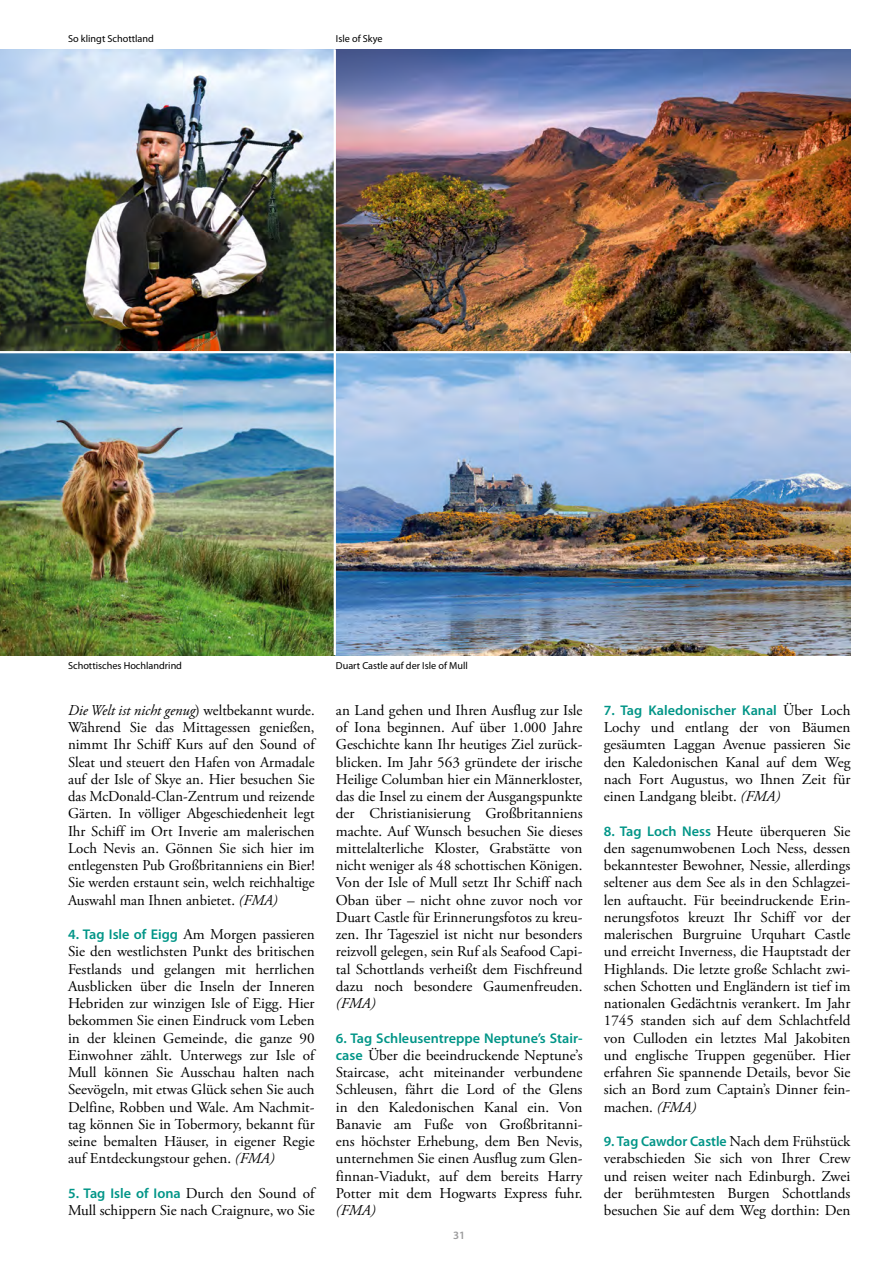
<style>
.page{position:relative;width:893px;height:1263px;background:#fff}
.page>*{position:absolute;margin:0;border:0;box-sizing:border-box;transform-origin:0 0}
.t1{font:15px/17.2px "Adobe Garamond Pro";color:#000;text-align:justify}
.t2{font:italic 15px "Adobe Garamond Pro";color:#000}
.t3{font:600 14.1px "Myriad Pro";color:#009587}
.t4{font:600 11.25px "Myriad Pro";color:#9c9c9d}
.t5{font:10.2px "Myriad Pro";color:#000}
.s1{font-style:italic}
.s2{font-family:"Myriad Pro";font-weight:600;font-size:14.1px;color:#009587}
.s3{font-family:"Adobe Garamond Pro";font-weight:400;font-size:15px;color:#000}
</style>
<div class="page">
<img style="left:0;top:49px;width:850px;height:606px">
<hr style="left:334px;top:49px;width:2px;height:606px;background:#fff">
<hr style="left:0;top:351px;width:850px;height:2px;background:#fff">
<p class="t5" style="left:68px;top:33px;width:87px">So klingt Schottland</p>
<p class="t5" style="left:336px;top:33px;width:48px">Isle of Skye</p>
<p class="t5" style="left:68px;top:660px;width:116px">Schottisches Hochlandrind</p>
<p class="t1" style="left:68px;top:702px;width:248px"><span class="s1">Die Welt ist nicht genug</span>) weltbekannt wurde.<br>Während Sie das Mittagessen genießen, nimmt Ihr Schiff Kurs auf den Sound of Sleat und steuert den Hafen von Armadale auf der Isle of Skye an. Hier besuchen Sie das McDonald-Clan-Zentrum und reizende Gärten. In völliger Abgeschiedenheit legt Ihr Schiff im Ort Inverie am malerischen Loch Nevis an. Gönnen Sie sich hier im entlegensten Pub Großbritanniens ein Bier!<br>Sie werden erstaunt sein, welch reichhaltige Auswahl man Ihnen anbietet. <span class="s1">(FMA)</span></p>
<p class="t1" style="left:68px;top:926px;width:248px"><span class="s2">4. Tag Isle of Eigg</span> Am Morgen passieren Sie den westlichsten Punkt des britischen Festlands und gelangen mit herrlichen Ausblicken über die Inseln der Inneren Hebriden zur winzigen Isle of Eigg. Hier bekommen Sie einen Eindruck vom Leben in der kleinen Gemeinde, die ganze 90<br>Einwohner zählt. Unterwegs zur Isle of Mull können Sie Ausschau halten nach Seevögeln, mit etwas Glück sehen Sie auch Delfine, Robben und Wale. Am Nachmit&shy;tag können Sie in Tobermory, bekannt für seine bemalten Häuser, in eigener Regie auf Entdeckungstour gehen. <span class="s1">(FMA)</span></p>
<p class="t3" style="left:68px;top:1185px;width:248px">5. Tag Isle of Iona <span class="s3">Durch den Sound of</span></p>
<p class="t1" style="left:68px;top:1202px;width:248px">Mull schippern Sie nach Craignure, wo Sie</p>
<p class="t5" style="left:336px;top:660px;width:133px">Duart Castle auf der Isle of Mull</p>
<p class="t1" style="left:336px;top:702px;width:248px">an Land gehen und Ihren Ausflug zur Isle of Iona beginnen. Auf über 1.000 Jahre Geschichte kann Ihr heutiges Ziel zurück&shy;blicken. Im Jahr 563 gründete der irische Heilige Columban hier ein Männerkloster, das die Insel zu einem der Ausgangspunkte der Christianisierung Großbritanniens machte. Auf Wunsch besuchen Sie dieses mittelalterliche Kloster, Grabstätte von nicht weniger als 48 schottischen Königen.<br>Von der Isle of Mull setzt Ihr Schiff nach Oban über – nicht ohne zuvor noch vor Duart Castle für Erinnerungsfotos zu kreu&shy;zen. Ihr Tagesziel ist nicht nur besonders reizvoll gelegen, sein Ruf als Seafood Capi&shy;tal Schottlands verheißt dem Fischfreund dazu noch besondere Gaumenfreuden.</p>
<p class="t2" style="left:336px;top:994px;width:41px">(FMA)</p>
<p class="t3" style="left:336px;top:1030px;width:248px">6. Tag Schleusentreppe Neptune’s Stair-</p>
<p class="t1" style="left:336px;top:1047px;width:248px"><span class="s2">case</span> Über die beeindruckende Neptune’s Staircase, acht miteinander verbundene Schleusen, fährt die Lord of the Glens in den Kaledonischen Kanal ein. Von Banavie am Fuße von Großbritanni&shy;ens höchster Erhebung, dem Ben Nevis, unternehmen Sie einen Ausflug zum Glen&shy;finnan-Viadukt, auf dem bereits Harry Potter mit dem Hogwarts Express fuhr.</p>
<p class="t2" style="left:336px;top:1201px;width:41px">(FMA)</p>
<p class="t4" style="left:453px;top:1229px;width:14px">31</p>
<p class="t3" style="left:604px;top:702px;width:248px">7. Tag Kaledonischer Kanal <span class="s3">Über Loch</span></p>
<p class="t1" style="left:604px;top:719px;width:248px">Lochy und entlang der von Bäumen gesäumten Laggan Avenue passieren Sie den Kaledonischen Kanal auf dem Weg nach Fort Augustus, wo Ihnen Zeit für einen Landgang bleibt. <span class="s1">(FMA)</span></p>
<p class="t1" style="left:604px;top:823px;width:248px"><span class="s2">8. Tag Loch Ness</span> Heute überqueren Sie den sagenumwobenen Loch Ness, dessen bekanntester Bewohner, Nessie, allerdings seltener aus dem See als in den Schlagzei&shy;len auftaucht. Für beeindruckende Erin&shy;nerungsfotos kreuzt Ihr Schiff vor der malerischen Burgruine Urquhart Castle und erreicht Inverness, die Hauptstadt der Highlands. Die letzte große Schlacht zwi&shy;schen Schotten und Engländern ist tief im nationalen Gedächtnis verankert. Im Jahr 1745 standen sich auf dem Schlachtfeld von Culloden ein letztes Mal Jakobiten und englische Truppen gegenüber. Hier erfahren Sie spannende Details, bevor Sie sich an Bord zum Captain’s Dinner fein&shy;machen. <span class="s1">(FMA)</span></p>
<p class="t3" style="left:604px;top:1134px;width:248px">9. Tag Cawdor Castle <span class="s3">Nach dem Frühstück</span></p>
<p class="t1" style="left:604px;top:1150px;width:248px">verabschieden Sie sich von Ihrer Crew und reisen weiter nach Edinburgh. Zwei der berühmtesten Burgen Schottlands besuchen Sie auf dem Weg dorthin: Den</p>
</div>
